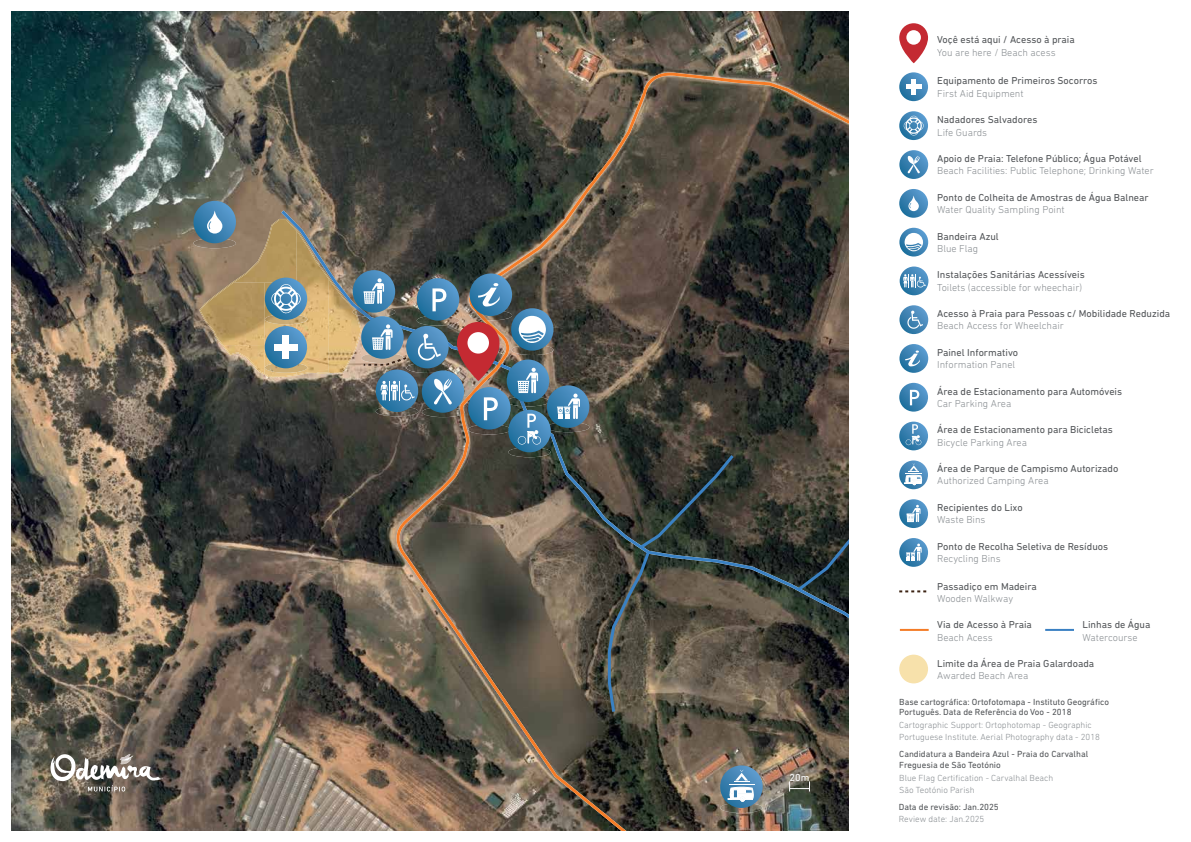
<style>
.page{position:relative;width:1191px;height:842px;background:#fff}
.page>*{position:absolute;margin:0;border:0;box-sizing:border-box;transform-origin:0 0}
.t1{font:10.3px "DIN Next Rounded LT Pro";color:#515457}
.t2{font:300 10.3px "DIN Next Rounded LT Pro";color:#888d91}
.t3{font:10.3px "DIN Next Rounded LT Pro";color:#fff}
.t4{font:9px/10.8px "DIN Next Rounded LT Pro";color:#515457}
.t5{font:300 9px/12.3px "DIN Next Rounded LT Pro";color:#888d91}
</style>
<div class="page">
<svg style="left:899px;top:590px;width:28px;height:2px"></svg>
<hr style="left:900px;top:629px;width:28px;height:2px;background:#f47c27">
<svg style="left:899px;top:23px;width:29px;height:41px"></svg>
<div style="left:906px;top:30px;width:15px;height:15px;background:#fff;border-radius:50%"></div>
<svg style="left:899px;top:72px;width:29px;height:29px"></svg>
<hr style="left:911px;top:79px;width:4px;height:16px;background:#fff">
<hr style="left:905px;top:85px;width:16px;height:4px;background:#fff">
<svg style="left:899px;top:111px;width:29px;height:29px"></svg>
<svg style="left:903px;top:116px;width:20px;height:20px"></svg>
<div style="left:899px;top:655px;width:29px;height:28px;background:#f7e1ab;border-radius:50%"></div>
<svg style="left:899px;top:189px;width:29px;height:29px"></svg>
<svg style="left:908px;top:196px;width:11px;height:15px"></svg>
<svg style="left:899px;top:228px;width:29px;height:28px"></svg>
<svg style="left:904px;top:233px;width:19px;height:18px"></svg>
<svg style="left:899px;top:383px;width:29px;height:29px"></svg>
<svg style="left:910px;top:390px;width:9px;height:15px"></svg>
<svg style="left:899px;top:499px;width:29px;height:29px"></svg>
<svg style="left:906px;top:505px;width:14px;height:18px"></svg>
<svg style="left:899px;top:538px;width:29px;height:29px"></svg>
<svg style="left:906px;top:544px;width:15px;height:17px"></svg>
<svg style="left:899px;top:422px;width:29px;height:28px"></svg>
<svg style="left:905px;top:424px;width:16px;height:21px"></svg>
<svg style="left:899px;top:266px;width:29px;height:29px"></svg>
<svg style="left:903px;top:274px;width:23px;height:13px"></svg>
<svg style="left:899px;top:344px;width:29px;height:29px"></svg>
<svg style="left:905px;top:350px;width:14px;height:16px"></svg>
<svg style="left:899px;top:305px;width:29px;height:29px"></svg>
<svg style="left:907px;top:311px;width:16px;height:18px"></svg>
<svg style="left:899px;top:460px;width:29px;height:29px"></svg>
<svg style="left:904px;top:463px;width:18px;height:22px"></svg>
<hr style="left:1045px;top:629px;width:29px;height:2px;background:#3a80c3">
<svg style="left:899px;top:150px;width:29px;height:29px"></svg>
<svg style="left:907px;top:156px;width:13px;height:17px"></svg>
<img style="left:11px;top:11px;width:838px;height:820px">
<img style="left:200px;top:282px;width:64px;height:63px">
<img style="left:264px;top:282px;width:17px;height:63px">
<img style="left:223px;top:345px;width:42px;height:29px">
<img style="left:232px;top:219px;width:49px;height:63px">
<img style="left:199px;top:282px;width:35px;height:32px">
<img style="left:201px;top:314px;width:31px;height:42px">
<img style="left:232px;top:352px;width:49px;height:25px">
<svg style="left:281px;top:210px;width:115px;height:411px;background:#62594a"></svg>
<svg style="left:396px;top:73px;width:453px;height:758px;background:#4f493f"></svg>
<svg style="left:353px;top:270px;width:42px;height:43px"></svg>
<img style="left:507px;top:396px;width:42px;height:10px">
<svg style="left:507px;top:359px;width:42px;height:43px"></svg>
<svg style="left:517px;top:368px;width:21px;height:38px"></svg>
<img style="left:193px;top:238px;width:43px;height:10px">
<svg style="left:193px;top:201px;width:43px;height:42px"></svg>
<svg style="left:207px;top:211px;width:15px;height:23px"></svg>
<svg style="left:50px;top:754px;width:113px;height:37px"></svg>
<img style="left:468px;top:424px;width:41px;height:10px">
<svg style="left:468px;top:387px;width:42px;height:42px"></svg>
<img style="left:549px;top:422px;width:40px;height:10px">
<svg style="left:547px;top:385px;width:42px;height:43px"></svg>
<svg style="left:557px;top:394px;width:23px;height:25px"></svg>
<img style="left:508px;top:447px;width:42px;height:10px">
<svg style="left:508px;top:410px;width:43px;height:42px"></svg>
<svg style="left:518px;top:414px;width:23px;height:31px"></svg>
<img style="left:720px;top:803px;width:42px;height:10px">
<svg style="left:720px;top:765px;width:42px;height:43px"></svg>
<svg style="left:728px;top:770px;width:26px;height:31px"></svg>
<img style="left:511px;top:345px;width:42px;height:10px">
<svg style="left:511px;top:308px;width:42px;height:43px"></svg>
<svg style="left:518px;top:316px;width:28px;height:27px"></svg>
<img style="left:265px;top:363px;width:42px;height:10px">
<svg style="left:265px;top:326px;width:42px;height:42px"></svg>
<div style="left:283px;top:335px;width:6px;height:24px;background:#fff"></div>
<div style="left:274px;top:344px;width:24px;height:6px;background:#fff"></div>
<img style="left:265px;top:314px;width:42px;height:10px">
<svg style="left:265px;top:278px;width:42px;height:42px"></svg>
<svg style="left:270px;top:284px;width:31px;height:31px"></svg>
<img style="left:499px;top:310px;width:13px;height:10px">
<svg style="left:469px;top:273px;width:43px;height:43px"></svg>
<img style="left:353px;top:278px;width:146px;height:142px">
<svg style="left:789px;top:781px;width:21px;height:10px"></svg>
<p class="t3" style="left:789px;top:772px;width:21px">20m</p>
<p class="t1" style="left:937px;top:34px;width:139px">Voçê está aqui / Acesso à praia</p>
<p class="t2" style="left:937px;top:46px;width:120px">You are here / Beach acess</p>
<p class="t1" style="left:937px;top:75px;width:162px">Equipamento de Primeiros Socorros</p>
<p class="t2" style="left:937px;top:87px;width:88px">First Aid Equipment</p>
<p class="t1" style="left:937px;top:114px;width:102px">Nadadores Salvadores</p>
<p class="t2" style="left:937px;top:126px;width:51px">Life Guards</p>
<p class="t1" style="left:937px;top:153px;width:206px">Apoio de Praia: Telefone Público; Água Potável</p>
<p class="t2" style="left:937px;top:165px;width:218px">Beach Facilities: Public Telephone; Drinking Water</p>
<p class="t1" style="left:937px;top:191px;width:213px">Ponto de Colheita de Amostras de Água Balnear</p>
<p class="t2" style="left:937px;top:203px;width:129px">Water Quality Sampling Point</p>
<p class="t1" style="left:937px;top:230px;width:63px">Bandeira Azul</p>
<p class="t2" style="left:937px;top:242px;width:43px">Blue Flag</p>
<p class="t1" style="left:937px;top:269px;width:149px">Instalações Sanitárias Acessíveis</p>
<p class="t2" style="left:937px;top:281px;width:146px">Toilets (accessible for wheechair)</p>
<p class="t1" style="left:937px;top:308px;width:234px">Acesso à Praia para Pessoas c/ Mobilidade Reduzida</p>
<p class="t2" style="left:937px;top:320px;width:128px">Beach Access for Wheelchair</p>
<p class="t1" style="left:937px;top:346px;width:82px">Painel Informativo</p>
<p class="t2" style="left:937px;top:359px;width:79px">Information Panel</p>
<p class="t1" style="left:937px;top:385px;width:186px">Área de Estacionamento para Automóveis</p>
<p class="t2" style="left:937px;top:398px;width:76px">Car Parking Area</p>
<p class="t1" style="left:937px;top:424px;width:177px">Área de Estacionamento para Bicicletas</p>
<p class="t2" style="left:937px;top:436px;width:91px">Bicycle Parking Area</p>
<p class="t1" style="left:937px;top:463px;width:183px">Área de Parque de Campismo Autorizado</p>
<p class="t2" style="left:937px;top:475px;width:113px">Authorized Camping Area</p>
<p class="t1" style="left:937px;top:502px;width:87px">Recipientes do Lixo</p>
<p class="t2" style="left:937px;top:514px;width:50px">Waste Bins</p>
<p class="t1" style="left:937px;top:540px;width:172px">Ponto de Recolha Seletiva de Resíduos</p>
<p class="t2" style="left:937px;top:553px;width:65px">Recycling Bins</p>
<p class="t1" style="left:937px;top:580px;width:101px">Passadiço em Madeira</p>
<p class="t2" style="left:937px;top:593px;width:77px">Wooden Walkway</p>
<p class="t1" style="left:937px;top:619px;width:96px">Via de Acesso à Praia</p>
<p class="t2" style="left:937px;top:631px;width:57px">Beach Acess</p>
<p class="t1" style="left:1082px;top:619px;width:69px">Linhas de Água</p>
<p class="t2" style="left:1082px;top:631px;width:57px">Watercourse</p>
<p class="t1" style="left:937px;top:657px;width:159px">Limite da Área de Praia Galardoada</p>
<p class="t2" style="left:937px;top:669px;width:93px">Awarded Beach Area</p>
<p class="t4" style="left:899px;top:696px;width:211px">Base cartográfica: Ortofotomapa - Instituto Geográfico<br>Português. Data de Referência do Voo - 2018</p>
<p class="t5" style="left:899px;top:718px;width:202px">Cartographic Support: Ortophotomap - Geographic<br>Portuguese Institute. Aerial Photography data - 2018</p>
<p class="t4" style="left:899px;top:749px;width:190px">Candidatura a Bandeira Azul - Praia do Carvalhal<br>Freguesia de São Teotónio</p>
<p class="t5" style="left:899px;top:771px;width:155px">Blue Flag Certification - Carvalhal Beach<br>São Teotónio Parish</p>
<p class="t4" style="left:898px;top:801px;width:101px">Data de revisão: Jan.2025</p>
<p class="t5" style="left:898px;top:813px;width:87px">Review date: Jan.2025</p>
</div>
